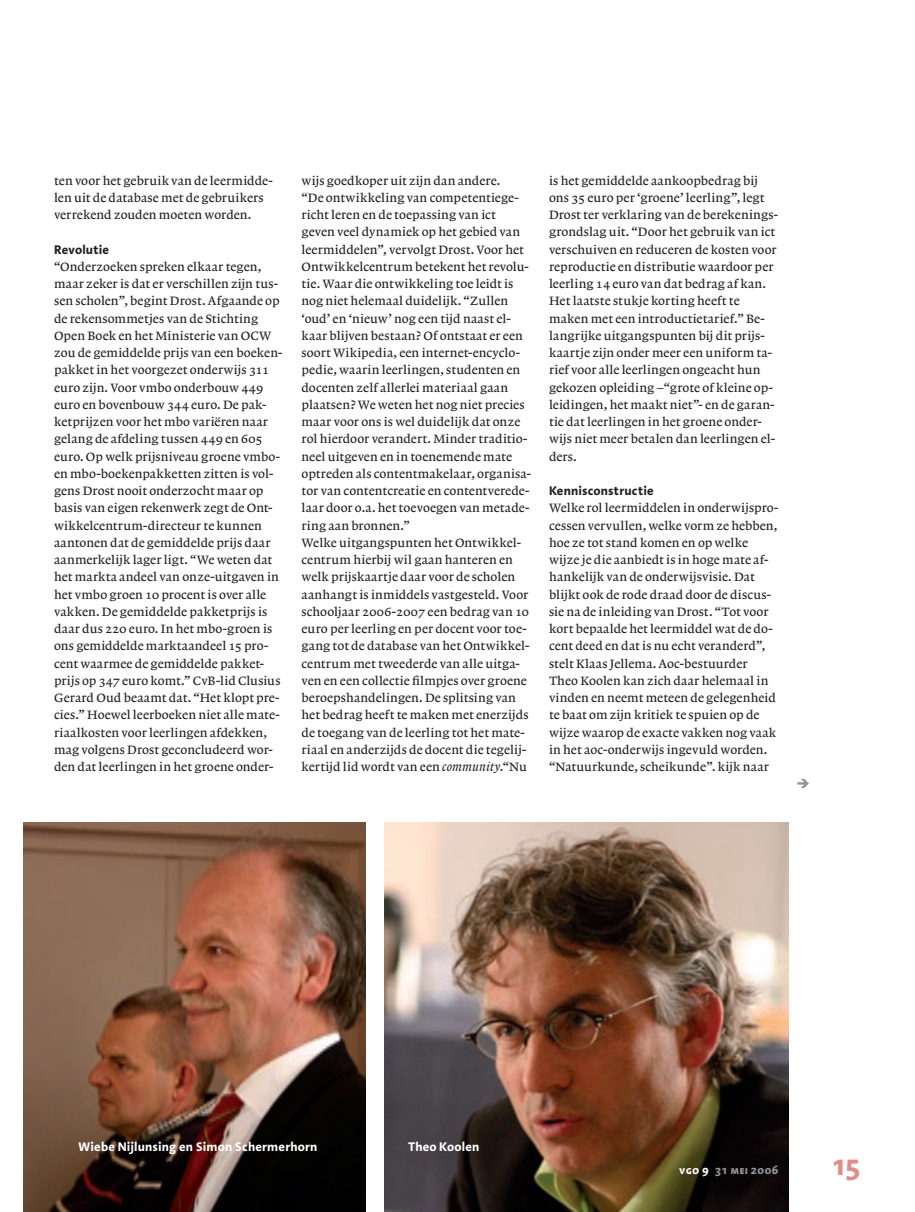
<style>
.page{position:relative;width:915px;height:1212px;background:#fff}
.page>*{position:absolute;margin:0;border:0;box-sizing:border-box;transform-origin:0 0}
.t1{font:700 30px "Linotype Aroma";color:#df8d89}
.t2{font:500 12.75px/17.2px "Lexicon No 1 Roman A";letter-spacing:.01em;color:#231f20}
.t3{font:700 12.75px "Linotype Aroma";letter-spacing:.01em;color:#fff}
.t4{font:700 12.75px "Linotype Aroma";letter-spacing:.005em;color:#231f20}
.t5{font:700 12px "Linotype Aroma SC";letter-spacing:.025em;color:#939598}
.s1{font-family:"Lexicon No 1 Italic A"}
.s2{color:#fff}
</style>
<div class="page">
<img style="left:384px;top:823px;width:404px;height:389px">
<img style="left:23px;top:823px;width:343px;height:389px">
<p class="t2" style="left:54px;top:172px;width:220px">ten voor het gebruik van de leermidde&shy;len uit de database met de gebruikers verrekend zouden moeten worden.</p>
<p class="t4" style="left:54px;top:241px;width:57px">Revolutie</p>
<p class="t2" style="left:54px;top:258px;width:230px">“Onderzoeken spreken elkaar tegen, maar zeker is dat er verschillen zijn tus&shy;sen scholen”, begint Drost. Afgaande op de rekensommetjes van de Stichting Open Boek en het Ministerie van OCW zou de gemiddelde prijs van een boeken&shy;pakket in het voorgezet onderwijs 311 euro zijn. Voor vmbo onderbouw 449 euro en bovenbouw 344 euro. De pak&shy;ketprijzen voor het mbo variëren naar gelang de afdeling tussen 449 en 605 euro. Op welk prijsniveau groene vmbo&shy;en mbo-boekenpakketten zitten is vol&shy;gens Drost nooit onderzocht maar op basis van eigen rekenwerk zegt de Ont&shy;wikkelcentrum-directeur te kunnen aantonen dat de gemiddelde prijs daar aanmerkelijk lager ligt. “We weten dat het markta andeel van onze-uitgaven in het vmbo groen 10 procent is over alle vakken. De gemiddelde pakketprijs is daar dus 220 euro. In het mbo-groen is ons gemiddelde marktaandeel 15 pro&shy;cent waarmee de gemiddelde pakket&shy;prijs op 347 euro komt.” CvB-lid Clusius Gerard Oud beaamt dat. “Het klopt pre&shy;cies.” Hoewel leerboeken niet alle mate&shy;riaalkosten voor leerlingen afdekken, mag volgens Drost geconcludeerd wor&shy;den dat leerlingen in het groene onder-</p>
<p class="t2" style="left:301px;top:172px;width:231px">wijs goedkoper uit zijn dan andere.<br>“De ontwikkeling van competentiege&shy;richt leren en de toepassing van ict geven veel dynamiek op het gebied van leermiddelen”, vervolgt Drost. Voor het Ontwikkelcentrum betekent het revolu&shy;tie. Waar die ontwikkeling toe leidt is nog niet helemaal duidelijk. “Zullen ‘oud’ en ‘nieuw’ nog een tijd naast el&shy;kaar blijven bestaan? Of ontstaat er een soort Wikipedia, een internet-encyclo&shy;pedie, waarin leerlingen, studenten en docenten zelf allerlei materiaal gaan plaatsen? We weten het nog niet precies maar voor ons is wel duidelijk dat onze rol hierdoor verandert. Minder traditio&shy;neel uitgeven en in toenemende mate optreden als contentmakelaar, organisa&shy;tor van contentcreatie en contentverede&shy;laar door o.a. het toevoegen van metade&shy;ring aan bronnen.”<br>Welke uitgangspunten het Ontwikkel&shy;centrum hierbij wil gaan hanteren en welk prijskaartje daar voor de scholen aanhangt is inmiddels vastgesteld. Voor schooljaar 2006-2007 een bedrag van 10 euro per leerling en per docent voor toe&shy;gang tot de database van het Ontwikkel&shy;centrum met tweederde van alle uitga&shy;ven en een collectie filmpjes over groene beroepshandelingen. De splitsing van het bedrag heeft te maken met enerzijds de toegang van de leerling tot het mate&shy;riaal en anderzijds de docent die tegelij&shy;kertijd lid wordt van een <span class="s1">community</span>.“Nu</p>
<p class="t2" style="left:549px;top:172px;width:230px">is het gemiddelde aankoopbedrag bij ons 35 euro per ‘groene’ leerling”, legt Drost ter verklaring van de berekenings&shy;grondslag uit. “Door het gebruik van ict verschuiven en reduceren de kosten voor reproductie en distributie waardoor per leerling 14 euro van dat bedrag af kan.<br>Het laatste stukje korting heeft te maken met een introductietarief.” Be&shy;langrijke uitgangspunten bij dit prijs&shy;kaartje zijn onder meer een uniform ta&shy;rief voor alle leerlingen ongeacht hun gekozen opleiding –“grote of kleine op&shy;leidingen, het maakt niet”- en de garan&shy;tie dat leerlingen in het groene onder&shy;wijs niet meer betalen dan leerlingen el&shy;ders.</p>
<p class="t4" style="left:549px;top:482px;width:106px">Kennisconstructie</p>
<p class="t2" style="left:549px;top:499px;width:231px">Welke rol leermiddelen in onderwijspro&shy;cessen vervullen, welke vorm ze hebben, hoe ze tot stand komen en op welke wijze je die aanbiedt is in hoge mate af&shy;hankelijk van de onderwijsvisie. Dat blijkt ook de rode draad door de discus&shy;sie na de inleiding van Drost. “Tot voor kort bepaalde het leermiddel wat de do&shy;cent deed en dat is nu echt veranderd”, stelt Klaas Jellema. Aoc-bestuurder Theo Koolen kan zich daar helemaal in vinden en neemt meteen de gelegenheid te baat om zijn kritiek te spuien op de wijze waarop de exacte vakken nog vaak in het aoc-onderwijs ingevuld worden. “Natuurkunde, scheikunde”. kijk naar</p>
<p class="t3" style="left:78px;top:1138px;width:241px">Wiebe Nijlunsing en Simon Schermerhorn</p>
<p class="t3" style="left:408px;top:1138px;width:73px">Theo Koolen</p>
<p class="t5" style="left:679px;top:1162px;width:101px"><span class="s2">vgo 9</span> 31 mei 2006</p>
<h1 class="t1" style="left:830px;top:1144px;width:28px">15</h1>
</div>
